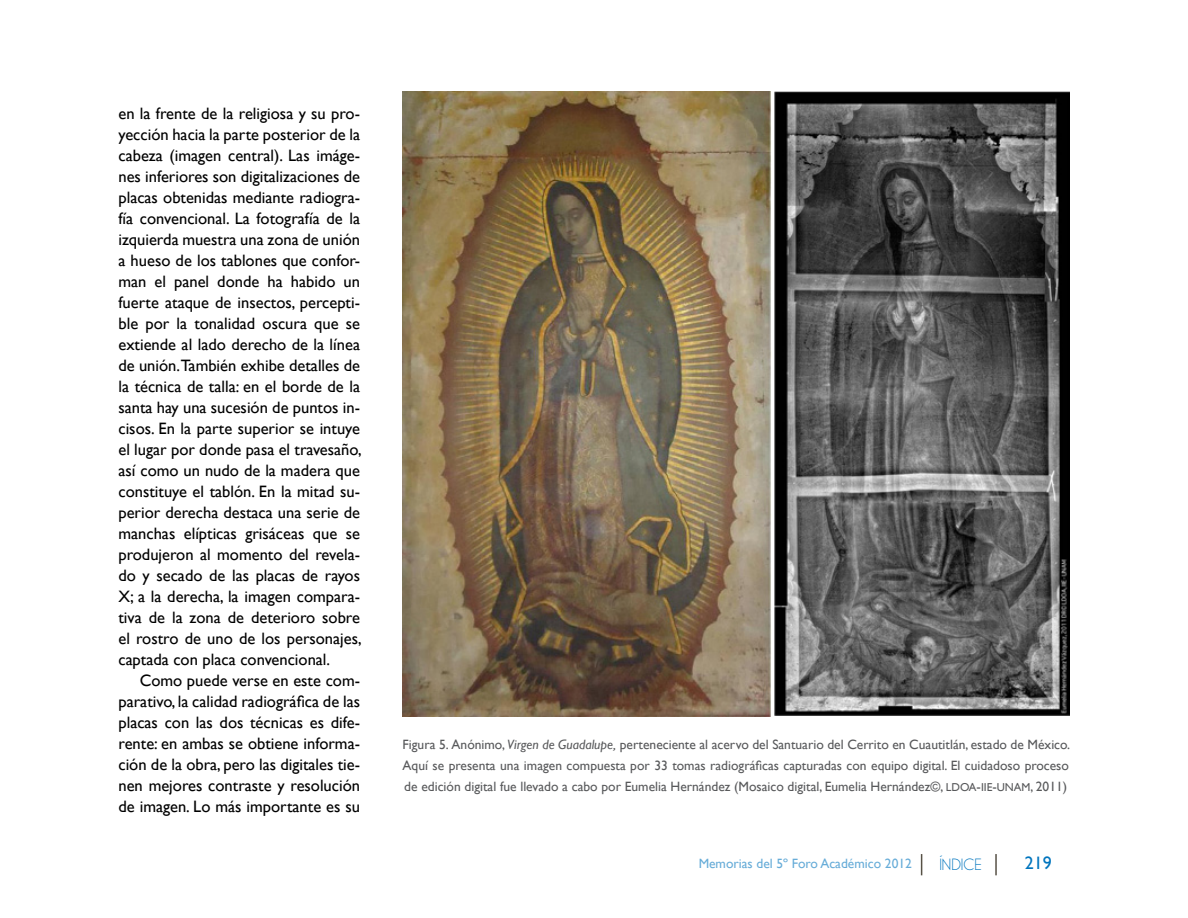
<style>
.page{position:relative;width:1188px;height:918px;background:#fff}
.page>*{position:absolute;margin:0;border:0;box-sizing:border-box;transform-origin:0 0}
.t1{font:18px "Gill Sans";color:#0075be}
.t2{font:16.5px/21px "Gill Sans";color:#000;text-align:justify}
.t3{font:16.5px "Champagne&Limousines";color:#0075be}
.t4{font:13.5px/21px "Gill Sans";color:#58595b;text-align:justify}
.t5{font:13.5px "Gill Sans";color:#0075be}
.s1{font-style:italic}
.s2{font-family:"Gill Sans MT SC850";font-size:11.55px}
.s3{font-family:"Gill Sans MT SC850"}
</style>
<div class="page">
<hr style="left:995px;top:854px;width:2px;height:21px;background:#575146">
<svg style="left:921px;top:854px;width:1px;height:21px"></svg>
<img style="left:403px;top:92px;width:368px;height:624px">
<img style="left:775px;top:92px;width:294px;height:624px">
<p class="t2" style="left:118px;top:103px;width:245px">en la frente de la religiosa y su pro&shy;yección hacia la parte posterior de la cabeza (imagen central). Las imáge&shy;nes inferiores son digitalizaciones de placas obtenidas mediante radiogra&shy;fía convencional. La fotografía de la izquierda muestra una zona de unión a hueso de los tablones que confor&shy;man el panel donde ha habido un fuerte ataque de insectos, percepti&shy;ble por la tonalidad oscura que se extiende al lado derecho de la línea de unión.También exhibe detalles de la técnica de talla: en el borde de la santa hay una sucesión de puntos in&shy;cisos. En la parte superior se intuye el lugar por donde pasa el travesaño, así como un nudo de la madera que constituye el tablón. En la mitad su&shy;perior derecha destaca una serie de manchas elípticas grisáceas que se produjeron al momento del revela&shy;do y secado de las placas de rayos X; a la derecha, la imagen compara&shy;tiva de la zona de deterioro sobre el rostro de uno de los personajes, captada con placa convencional.</p>
<p class="t2" style="left:118px;top:670px;width:243px;text-indent:21px">Como puede verse en este com&shy;parativo, la calidad radiográfica de las placas con las dos técnicas es dife&shy;rente: en ambas se obtiene informa&shy;ción de la obra, pero las digitales tie&shy;nen mejores contraste y resolución de imagen. Lo más importante es su</p>
<p class="t4" style="left:403px;top:734px;width:669px">Figura 5. Anónimo, <span class="s1">Virgen de Guadalupe,</span> perteneciente al acervo del Santuario del Cerrito en Cuautitlán, estado de México.<br>Aquí se presenta una imagen compuesta por 33 tomas radiográficas capturadas con equipo digital. El cuidadoso proceso de edición digital fue llevado a cabo por Eumelia Hernández (Mosaico digital, Eumelia Hernández©, <span class="s2">LDOA</span><span class="s3">-</span><span class="s2">IIE</span><span class="s3">-</span><span class="s2">UNAM</span>, 2011)</p>
<p class="t5" style="left:699px;top:856px;width:215px">Memorias del 5º Foro Académico 2012</p>
<p class="t3" style="left:939px;top:855px;width:44px">ÍNDICE</p>
<p class="t1" style="left:1025px;top:853px;width:28px">219</p>
</div>
